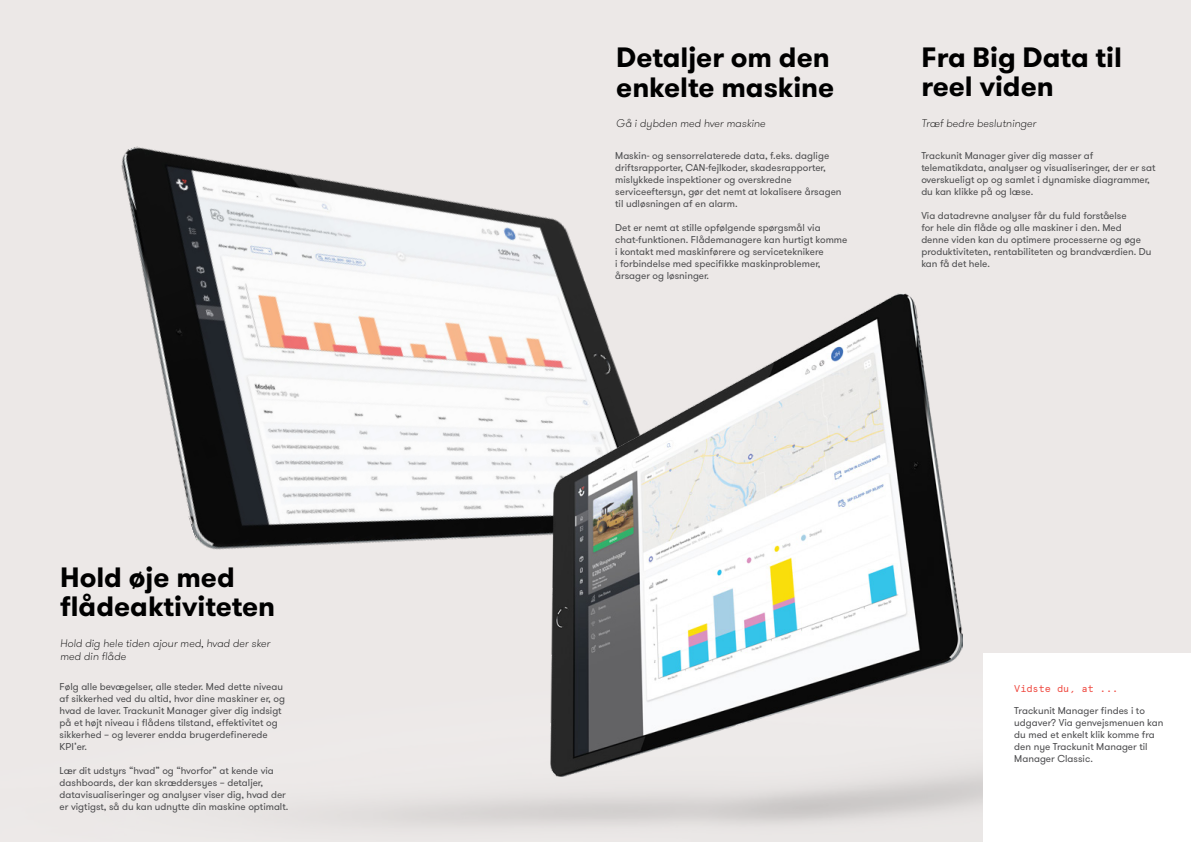
<style>
.page{position:relative;width:1191px;height:842px;background:#ece8e7}
.page>*{position:absolute;margin:0;border:0;box-sizing:border-box;transform-origin:0 0}
.t1{font:700 27.9px/29.6px "GT Walsheim";color:#000}
.t2{font:italic 100 11px/13.2px "GT Walsheim";color:#000}
.t3{font:10px/12px "GT Walsheim";color:#4d4d4f}
.t4{font:9.9px "Apercu Mono";color:#ef463d}
</style>
<div class="page">
<img style="left:68px;top:22px;width:603px;height:651px">
<img style="left:550px;top:293px;width:412px;height:483px">
<div style="left:984px;top:653px;width:207px;height:189px;background:#fff"></div>
<h1 class="t1" style="left:60px;top:562px;width:217px">Hold øje med flådeaktiviteten</h1>
<p class="t2" style="left:60px;top:636px;width:211px">Hold dig hele tiden ajour med, hvad der sker med din flåde</p>
<p class="t3" style="left:60px;top:681px;width:227px">Følg alle bevægelser, alle steder. Med dette niveau af sikkerhed ved du altid, hvor dine maskiner er, og hvad de laver. Trackunit Manager giver dig indsigt på et højt niveau i flådens tilstand, effektivitet og sikkerhed – og leverer endda brugerdefinerede KPI’er.</p>
<p class="t3" style="left:60px;top:765px;width:230px">Lær dit udstyrs “hvad” og “hvorfor” at kende via dashboards, der kan skræddersyes – detaljer, datavisualiseringer og analyser viser dig, hvad der er vigtigst, så du kan udnytte din maskine optimalt.</p>
<h1 class="t1" style="left:616px;top:43px;width:220px">Detaljer om den enkelte maskine</h1>
<p class="t2" style="left:616px;top:117px;width:151px">Gå i dybden med hver maskine</p>
<p class="t3" style="left:615px;top:150px;width:228px">Maskin- og sensorrelaterede data, f.eks. daglige driftsrapporter, CAN-fejlkoder, skadesrapporter, mislykkede inspektioner og overskredne serviceeftersyn, gør det nemt at lokalisere årsagen til udløsningen af en alarm.</p>
<p class="t3" style="left:615px;top:222px;width:234px">Det er nemt at stille opfølgende spørgsmål via chat-funktionen. Flådemanagere kan hurtigt komme i kontakt med maskinførere og serviceteknikere<br>i forbindelse med specifikke maskinproblemer, årsager og løsninger.</p>
<h1 class="t1" style="left:921px;top:43px;width:202px;line-height:29.3px">Fra Big Data til reel viden</h1>
<p class="t2" style="left:921px;top:117px;width:116px">Træf bedre beslutninger</p>
<p class="t3" style="left:921px;top:150px;width:235px">Trackunit Manager giver dig masser af telematikdata, analyser og visualiseringer, der er sat overskueligt op og samlet i dynamiske diagrammer, du kan klikke på og læse.</p>
<p class="t3" style="left:921px;top:210px;width:232px">Via datadrevne analyser får du fuld forståelse<br>for hele din flåde og alle maskiner i den. Med denne viden kan du optimere processerne og øge produktiviteten, rentabiliteten og brandværdien. Du kan få det hele.</p>
<p class="t4" style="left:1014px;top:683px;width:105px">Vidste du, at ...</p>
<p class="t3" style="left:1014px;top:705px;width:151px">Trackunit Manager findes i to udgaver? Via genvejsmenuen kan du med et enkelt klik komme fra den nye Trackunit Manager til<br>Manager Classic.</p>
</div>
